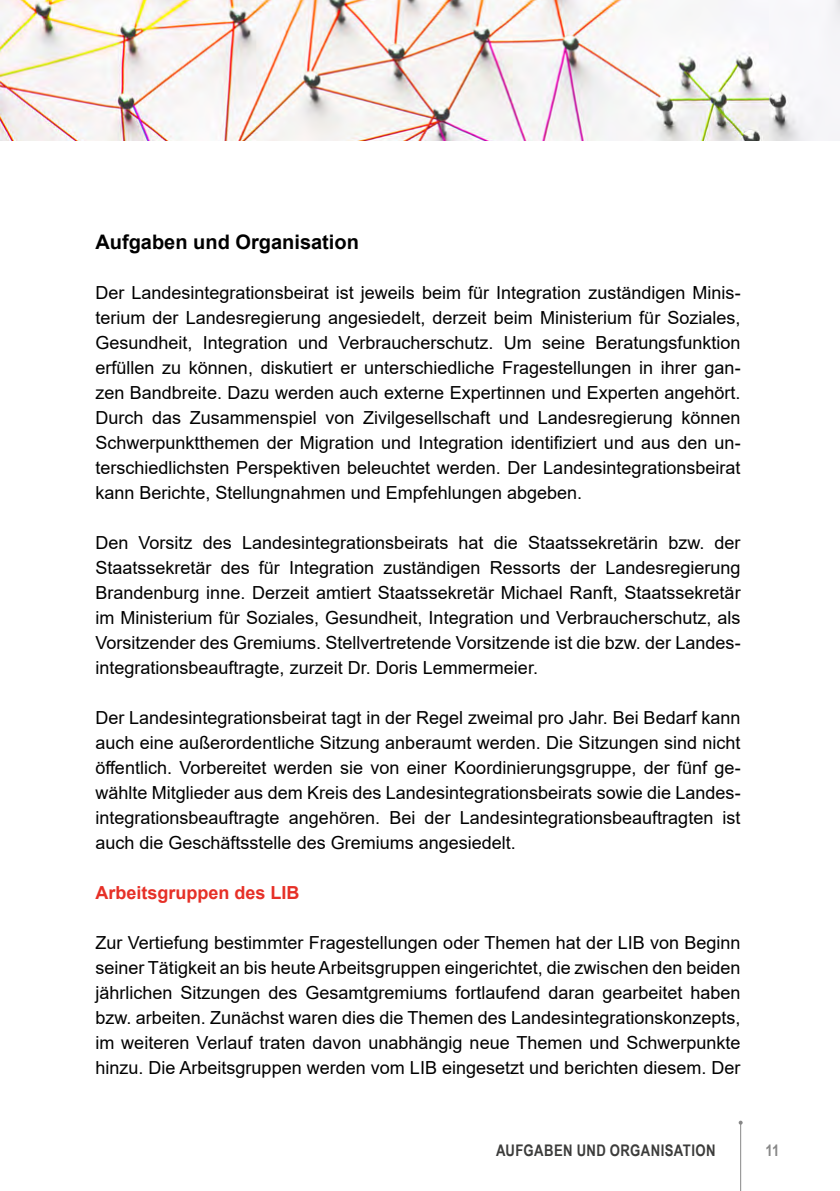
<style>
.page{position:relative;width:840px;height:1191px;background:#fff}
.page>*{position:absolute;margin:0;border:0;box-sizing:border-box;transform-origin:0 0}
.t1{font:700 20px "Arial";color:#000}
.t2{font:18px/25px "Arial";color:#000;text-align:justify}
.t3{font:700 18px "Arial";color:#e63027}
.Kapitelunterschrift{font:700 16px "Arial Narrow";letter-spacing:.025em;color:#3c3c3b}
.t4{font:700 16px "Arial Narrow";color:#878787}
</style>
<div class="page">
<hr style="left:739px;top:1122px;width:1px;height:69px;background:#878787">
<img style="left:0;top:0;width:839px;height:140px">
<h2 class="t1" style="left:95px;top:228px;width:265px">Aufgaben und Organisation</h2>
<p class="t2" style="left:95px;top:280px;width:646px">Der Landesintegrationsbeirat ist jeweils beim für Integration zuständigen Minis&shy;terium der Landesregierung angesiedelt, derzeit beim Ministerium für Soziales, Gesundheit, Integration und Verbraucherschutz. Um seine Beratungsfunktion erfüllen zu können, diskutiert er unterschiedliche Fragestellungen in ihrer gan&shy;zen Bandbreite. Dazu werden auch externe Expertinnen und Experten angehört.<br>Durch das Zusammenspiel von Zivilgesellschaft und Landesregierung können Schwerpunktthemen der Migration und Integration identifiziert und aus den un&shy;terschiedlichsten Perspektiven beleuchtet werden. Der Landesintegrationsbeirat kann Berichte, Stellungnahmen und Empfehlungen abgeben.</p>
<p class="t2" style="left:95px;top:530px;width:646px">Den Vorsitz des Landesintegrationsbeirats hat die Staatssekretärin bzw. der Staatssekretär des für Integration zuständigen Ressorts der Landesregierung Brandenburg inne. Derzeit amtiert Staatssekretär Michael Ranft, Staatssekretär im Ministerium für Soziales, Gesundheit, Integration und Verbraucherschutz, als Vorsitzender des Gremiums. Stellvertretende Vorsitzende ist die bzw. der Landes&shy;integrationsbeauftragte, zurzeit Dr. Doris Lemmermeier.</p>
<p class="t2" style="left:95px;top:705px;width:646px">Der Landesintegrationsbeirat tagt in der Regel zweimal pro Jahr. Bei Bedarf kann auch eine außerordentliche Sitzung anberaumt werden. Die Sitzungen sind nicht öffentlich. Vorbereitet werden sie von einer Koordinierungsgruppe, der fünf ge&shy;wählte Mitglieder aus dem Kreis des Landesintegrationsbeirats sowie die Landes&shy;integrationsbeauftragte angehören. Bei der Landesintegrationsbeauftragten ist auch die Geschäftsstelle des Gremiums angesiedelt.</p>
<h2 class="t3" style="left:95px;top:880px;width:206px">Arbeitsgruppen des LIB</h2>
<p class="t2" style="left:95px;top:930px;width:646px">Zur Vertiefung bestimmter Fragestellungen oder Themen hat der LIB von Beginn seiner Tätigkeit an bis heute Arbeitsgruppen eingerichtet, die zwischen den beiden jährlichen Sitzungen des Gesamtgremiums fortlaufend daran gearbeitet haben bzw. arbeiten. Zunächst waren dies die Themen des Landesintegrationskonzepts, im weiteren Verlauf traten davon unabhängig neue Themen und Schwerpunkte hinzu. Die Arbeitsgruppen werden vom LIB eingesetzt und berichten diesem. Der</p>
<p class="Kapitelunterschrift" style="left:496px;top:1138px;width:221px">AUFGABEN UND ORGANISATION</p>
<p class="t4" style="left:765px;top:1138px;width:15px">11</p>
</div>
